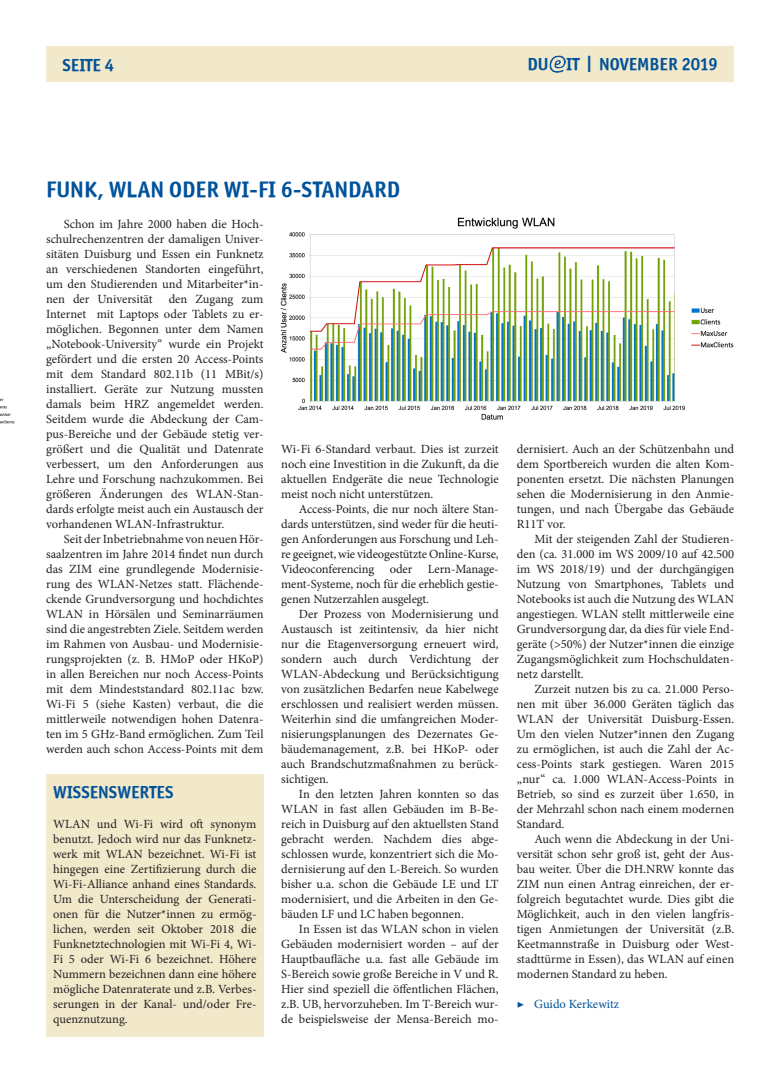
<style>
.page{position:relative;width:780px;height:1088px;background:#fff}
.page>*{position:absolute;margin:0;border:0;box-sizing:border-box;transform-origin:0 0}
.subTitel_2{font:22.5px "Officina Sans ITCTT Bold";letter-spacing:.005em;color:#01529a}
.subTitel_14_pt{font:17.5px "Officina Sans ITCTT Bold";color:#01529a}
.Titel{font:17.5px "Officina Sans ITCTT Bold";color:#01529a}
.fließtext_einzug{font:12.5px/15px "Minion Pro";color:#231f20;text-align:justify}
.fließtext{font:12.5px/15px "Minion Pro";color:#231f20;text-align:justify}
.t1{font:12.5px "Minion Pro";color:#01529a}
.s1{font-family:"Arial";font-size:22.5px}
</style>
<div class="page">
<div style="left:46px;top:46px;width:688px;height:35px;background:#f2e8ca"></div>
<img style="left:0;top:398px;width:15px;height:26px">
<div style="left:46px;top:774px;width:217px;height:262px;background:#f2e8ca"></div>
<img style="left:280px;top:217px;width:454px;height:203px">
<img style="left:549px;top:56px;width:16px;height:16px">
<p class="subTitel_14_pt" style="left:62px;top:54px;width:53px">SEITE 4</p>
<p class="Titel" style="left:527px;top:53px;width:192px">DU IT <span class="s1">I</span> NOVEMBER 2019</p>
<p class="subTitel_2" style="left:46px;top:175px;width:355px">FUNK, WLAN ODER WI-FI 6-STANDARD</p>
<p class="fließtext_einzug" style="left:46px;top:216px;width:219px;text-indent:18px">Schon im Jahre 2000 haben die Hoch&shy;schulrechenzentren der damaligen Univer&shy;sitäten Duisburg und Essen ein Funknetz an verschiedenen Standorten eingeführt, um den Studierenden und Mitarbeiter*in&shy;nen der Universität</p>
<p class="fließtext_einzug" style="left:46px;top:291px;width:219px;text-indent:123px">den Zugang zum Internet mit Laptops oder Tablets zu er&shy;möglichen. Begonnen unter dem Namen „Notebook-University“ wurde ein Projekt gefördert und die ersten 20 Access-Points mit dem Standard 802.11b (11 MBit/s) installiert. Geräte zur Nutzung mussten damals beim HRZ angemeldet werden.<br>Seitdem wurde die Abdeckung der Cam&shy;pus-Bereiche und der Gebäude stetig ver&shy;größert und die Qualität und Datenrate verbessert, um den Anforderungen aus Lehre und Forschung nachzukommen. Bei größeren Änderungen des WLAN-Stan&shy;dards erfolgte meist auch ein Austausch der vorhandenen WLAN-Infrastruktur.</p>
<p class="fließtext_einzug" style="left:46px;top:531px;width:219px;text-indent:18px">Seit der Inbetriebnahme von neuen Hör&shy;saalzentren im Jahre 2014 findet nun durch das ZIM eine grundlegende Modernisie&shy;rung des WLAN-Netzes statt. Flächende&shy;ckende Grundversorgung und hochdichtes WLAN in Hörsälen und Seminarräumen sind die angestrebten Ziele. Seitdem werden im Rahmen von Ausbau- und Modernisie&shy;rungsprojekten (z. B. HMoP oder HKoP) in allen Bereichen nur noch Access-Points mit dem Mindeststandard 802.11ac bzw.<br>Wi-Fi 5 (siehe Kasten) verbaut, die die mittlerweile notwendigen hohen Datenra&shy;ten im 5 GHz-Band ermöglichen. Zum Teil werden auch schon Access-Points mit dem</p>
<p class="subTitel_14_pt" style="left:53px;top:781px;width:122px">WISSENSWERTES</p>
<p class="fließtext" style="left:53px;top:816px;width:205px">WLAN und Wi-Fi wird oft synonym benutzt. Jedoch wird nur das Funknetz&shy;werk mit WLAN bezeichnet. Wi-Fi ist hingegen eine Zertifizierung durch die Wi-Fi-Alliance anhand eines Standards.<br>Um die Unterscheidung der Generati&shy;onen für die Nutzer*innen zu ermög&shy;lichen, werden seit Oktober 2018 die Funknetztechnologien mit Wi-Fi 4, Wi-Fi 5 oder Wi-Fi 6 bezeichnet. Höhere Nummern bezeichnen dann eine höhere mögliche Datenraterate und z.B. Verbes&shy;serungen in der Kanal- und/oder Fre&shy;quenznutzung.</p>
<p class="fließtext_einzug" style="left:281px;top:441px;width:219px">Wi-Fi 6-Standard verbaut. Dies ist zurzeit noch eine Investition in die Zukunft, da die aktuellen Endgeräte die neue Technologie meist noch nicht unterstützen.</p>
<p class="fließtext_einzug" style="left:281px;top:501px;width:219px;text-indent:18px">Access-Points, die nur noch ältere Stan&shy;dards unterstützen, sind weder für die heuti&shy;gen Anforderungen aus Forschung und Leh&shy;re geeignet, wie videogestützte Online-Kurse, Videoconferencing oder Lern-Manage&shy;ment-Systeme, noch für die erheblich gestie&shy;genen Nutzerzahlen ausgelegt.</p>
<p class="fließtext_einzug" style="left:281px;top:606px;width:219px;text-indent:18px">Der Prozess von Modernisierung und Austausch ist zeitintensiv, da hier nicht nur die Etagenversorgung erneuert wird, sondern auch durch Verdichtung der WLAN-Abdeckung und Berücksichtigung von zusätzlichen Bedarfen neue Kabelwege erschlossen und realisiert werden müssen.<br>Weiterhin sind die umfangreichen Moder&shy;nisierungsplanungen des Dezernates Ge&shy;bäudemanagement, z.B. bei HKoP- oder auch Brandschutzmaßnahmen zu berück&shy;sichtigen.</p>
<p class="fließtext_einzug" style="left:281px;top:786px;width:219px;text-indent:18px">In den letzten Jahren konnten so das WLAN in fast allen Gebäuden im B-Be&shy;reich in Duisburg auf den aktuellsten Stand gebracht werden. Nachdem dies abge&shy;schlossen wurde, konzentriert sich die Mo&shy;dernisierung auf den L-Bereich. So wurden bisher u.a. schon die Gebäude LE und LT modernisiert, und die Arbeiten in den Ge&shy;bäuden LF und LC haben begonnen.</p>
<p class="fließtext_einzug" style="left:281px;top:921px;width:219px;text-indent:18px">In Essen ist das WLAN schon in vielen Gebäuden modernisiert worden – auf der Hauptbaufläche u.a. fast alle Gebäude im S-Bereich sowie große Bereiche in V und R.<br>Hier sind speziell die öffentlichen Flächen, z.B. UB, hervorzuheben. Im T-Bereich wur&shy;de beispielsweise der Mensa-Bereich mo-</p>
<p class="fließtext_einzug" style="left:516px;top:441px;width:219px">dernisiert. Auch an der Schützenbahn und dem Sportbereich wurden die alten Kom&shy;ponenten ersetzt. Die nächsten Planungen sehen die Modernisierung in den Anmie&shy;tungen, und nach Übergabe das Gebäude R11T vor.</p>
<p class="fließtext_einzug" style="left:516px;top:531px;width:219px;text-indent:18px">Mit der steigenden Zahl der Studieren&shy;den (ca. 31.000 im WS 2009/10 auf 42.500 im WS 2018/19) und der durchgängigen Nutzung von Smartphones, Tablets und Notebooks ist auch die Nutzung des WLAN angestiegen. WLAN stellt mittlerweile eine Grundversorgung dar, da dies für viele End&shy;geräte (&gt;50%) der Nutzer*innen die einzige Zugangsmöglichkeit zum Hochschuldaten&shy;netz darstellt.</p>
<p class="fließtext_einzug" style="left:516px;top:681px;width:219px;text-indent:18px">Zurzeit nutzen bis zu ca. 21.000 Perso&shy;nen mit über 36.000 Geräten täglich das WLAN der Universität Duisburg-Essen.<br>Um den vielen Nutzer*innen den Zugang zu ermöglichen, ist auch die Zahl der Ac&shy;cess-Points stark gestiegen. Waren 2015 „nur“ ca. 1.000 WLAN-Access-Points in Betrieb, so sind es zurzeit über 1.650, in der Mehrzahl schon nach einem modernen Standard.</p>
<p class="fließtext_einzug" style="left:516px;top:831px;width:219px;text-indent:18px">Auch wenn die Abdeckung in der Uni&shy;versität schon sehr groß ist, geht der Aus&shy;bau weiter. Über die DH.NRW konnte das ZIM nun einen Antrag einreichen, der er&shy;folgreich begutachtet wurde. Dies gibt die Möglichkeit, auch in den vielen langfris&shy;tigen Anmietungen der Universität (z.B.<br>Keetmannstraße in Duisburg oder West&shy;stadttürme in Essen), das WLAN auf einen modernen Standard zu heben.</p>
<p class="t1" style="left:516px;top:995px;width:104px">▶ Guido Kerkewitz</p>
</div>
